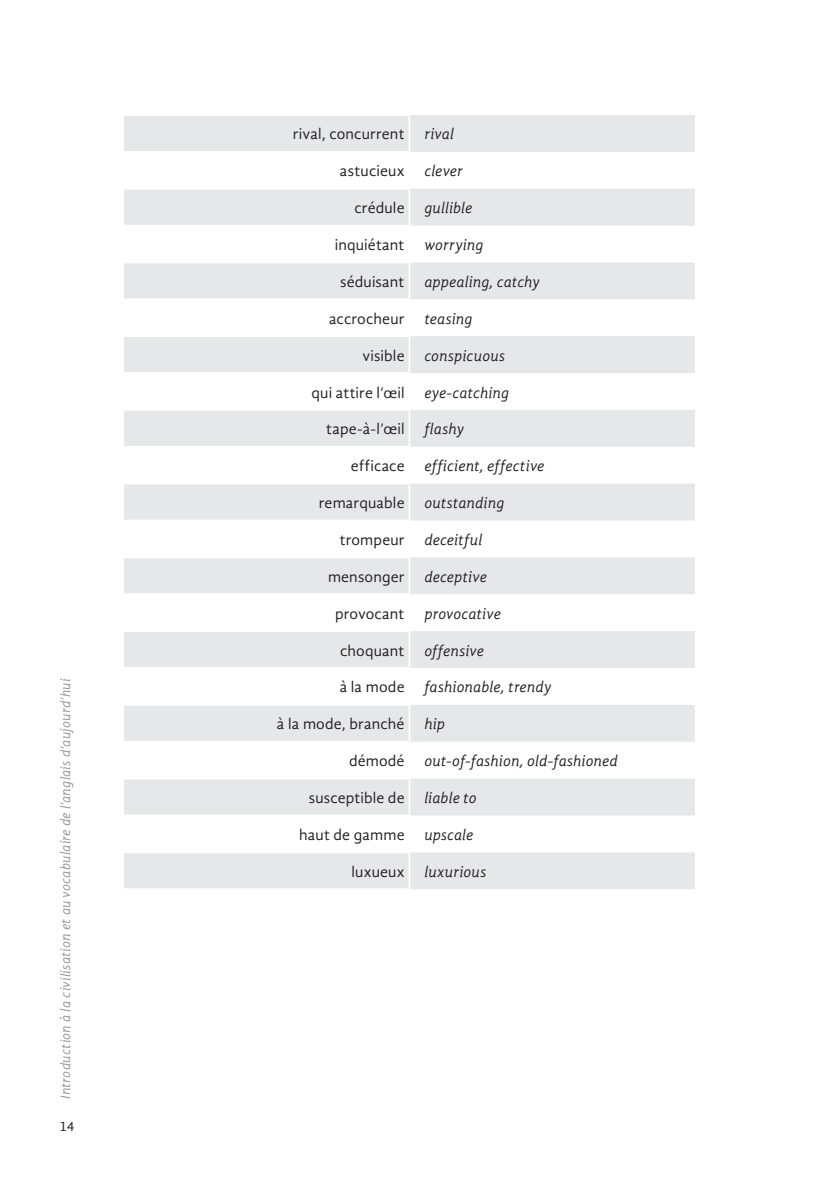
<style>
.page{position:relative;width:819px;height:1191px;background:#fff}
.page>*{position:absolute;margin:0;border:0;box-sizing:border-box;transform-origin:0 0}
.t1{font:italic 15.75px "Gandhi Sans";letter-spacing:.005em;color:#231f20}
.t2{font:15.75px "Gandhi Sans";letter-spacing:.01em;color:#231f20}
.t3{font:italic 14px "Gandhi Sans";letter-spacing:.01em;color:#939598}
.t4{font:14px "Gandhi Sans";color:#231f20}
</style>
<div class="page">
<svg style="left:124px;top:115px;width:570px;height:774px;fill:#e6e7e9"></svg>
<hr style="left:124px;top:114px;width:286px;height:2px;background:#fff">
<hr style="left:124px;top:151px;width:286px;height:2px;background:#fff">
<hr style="left:124px;top:188px;width:286px;height:2px;background:#fff">
<hr style="left:124px;top:225px;width:286px;height:1px;background:#fff">
<hr style="left:124px;top:261px;width:286px;height:2px;background:#fff">
<hr style="left:124px;top:298px;width:286px;height:2px;background:#fff">
<hr style="left:124px;top:335px;width:286px;height:2px;background:#fff">
<hr style="left:124px;top:372px;width:286px;height:2px;background:#fff">
<hr style="left:124px;top:409px;width:286px;height:2px;background:#fff">
<hr style="left:124px;top:446px;width:286px;height:2px;background:#fff">
<hr style="left:124px;top:483px;width:286px;height:1px;background:#fff">
<hr style="left:124px;top:519px;width:286px;height:2px;background:#fff">
<hr style="left:124px;top:556px;width:286px;height:2px;background:#fff">
<hr style="left:124px;top:593px;width:286px;height:2px;background:#fff">
<hr style="left:124px;top:630px;width:286px;height:2px;background:#fff">
<hr style="left:124px;top:667px;width:286px;height:2px;background:#fff">
<hr style="left:124px;top:704px;width:286px;height:1px;background:#fff">
<hr style="left:124px;top:741px;width:286px;height:1px;background:#fff">
<hr style="left:124px;top:777px;width:286px;height:2px;background:#fff">
<hr style="left:124px;top:814px;width:286px;height:2px;background:#fff">
<hr style="left:124px;top:851px;width:286px;height:2px;background:#fff">
<hr style="left:124px;top:888px;width:286px;height:2px;background:#fff">
<hr style="left:408px;top:116px;width:2px;height:35px;background:#fff">
<hr style="left:408px;top:153px;width:2px;height:35px;background:#fff">
<hr style="left:408px;top:190px;width:2px;height:35px;background:#fff">
<hr style="left:408px;top:226px;width:2px;height:35px;background:#fff">
<hr style="left:408px;top:263px;width:2px;height:35px;background:#fff">
<hr style="left:408px;top:300px;width:2px;height:35px;background:#fff">
<hr style="left:408px;top:337px;width:2px;height:35px;background:#fff">
<hr style="left:408px;top:374px;width:2px;height:35px;background:#fff">
<hr style="left:408px;top:411px;width:2px;height:35px;background:#fff">
<hr style="left:408px;top:447px;width:2px;height:36px;background:#fff">
<hr style="left:408px;top:484px;width:2px;height:35px;background:#fff">
<hr style="left:408px;top:521px;width:2px;height:35px;background:#fff">
<hr style="left:408px;top:558px;width:2px;height:35px;background:#fff">
<hr style="left:408px;top:595px;width:2px;height:35px;background:#fff">
<hr style="left:408px;top:632px;width:2px;height:35px;background:#fff">
<hr style="left:408px;top:669px;width:2px;height:35px;background:#fff">
<hr style="left:408px;top:705px;width:2px;height:36px;background:#fff">
<hr style="left:408px;top:742px;width:2px;height:35px;background:#fff">
<hr style="left:408px;top:779px;width:2px;height:35px;background:#fff">
<hr style="left:408px;top:816px;width:2px;height:35px;background:#fff">
<hr style="left:408px;top:853px;width:2px;height:35px;background:#fff">
<p class="t3" style="left:60px;top:1099px;width:422px;rotate:-90deg">Introduction à la civilisation et au vocabulaire de l’anglais d’aujourd’hui</p>
<p class="t4" style="left:60px;top:1121px;width:16px">14</p>
<p class="t2" style="left:293px;top:128px;width:113px">rival, concurrent</p>
<p class="t1" style="left:424px;top:128px;width:31px">rival</p>
<p class="t2" style="left:340px;top:165px;width:66px">astucieux</p>
<p class="t1" style="left:424px;top:165px;width:40px">clever</p>
<p class="t2" style="left:354px;top:202px;width:52px">crédule</p>
<p class="t1" style="left:424px;top:202px;width:49px">gullible</p>
<p class="t2" style="left:335px;top:239px;width:71px">inquiétant</p>
<p class="t1" style="left:424px;top:238px;width:61px">worrying</p>
<p class="t2" style="left:340px;top:276px;width:66px">séduisant</p>
<p class="t1" style="left:424px;top:275px;width:117px">appealing, catchy</p>
<p class="t2" style="left:329px;top:312px;width:77px">accrocheur</p>
<p class="t1" style="left:424px;top:312px;width:50px">teasing</p>
<p class="t2" style="left:362px;top:349px;width:43px">visible</p>
<p class="t1" style="left:424px;top:349px;width:82px">conspicuous</p>
<p class="t2" style="left:311px;top:386px;width:95px">qui attire l’œil</p>
<p class="t1" style="left:424px;top:386px;width:86px">eye-catching</p>
<p class="t2" style="left:326px;top:423px;width:80px">tape-à-l’œil</p>
<p class="t1" style="left:424px;top:423px;width:41px">flashy</p>
<p class="t2" style="left:351px;top:460px;width:55px">efficace</p>
<p class="t1" style="left:424px;top:460px;width:121px">efficient, effective</p>
<p class="t2" style="left:319px;top:497px;width:87px">remarquable</p>
<p class="t1" style="left:424px;top:496px;width:81px">outstanding</p>
<p class="t2" style="left:340px;top:534px;width:66px">trompeur</p>
<p class="t1" style="left:424px;top:533px;width:59px">deceitful</p>
<p class="t2" style="left:328px;top:570px;width:78px">mensonger</p>
<p class="t1" style="left:424px;top:570px;width:64px">deceptive</p>
<p class="t2" style="left:335px;top:607px;width:71px">provocant</p>
<p class="t1" style="left:424px;top:607px;width:78px">provocative</p>
<p class="t2" style="left:340px;top:644px;width:66px">choquant</p>
<p class="t1" style="left:424px;top:644px;width:61px">offensive</p>
<p class="t2" style="left:340px;top:681px;width:66px">à la mode</p>
<p class="t1" style="left:424px;top:681px;width:128px">fashionable, trendy</p>
<p class="t2" style="left:277px;top:718px;width:129px">à la mode, branché</p>
<p class="t1" style="left:424px;top:718px;width:22px">hip</p>
<p class="t2" style="left:349px;top:755px;width:57px">démodé</p>
<p class="t1" style="left:424px;top:754px;width:195px">out-of-fashion, old-fashioned</p>
<p class="t2" style="left:309px;top:792px;width:97px">susceptible de</p>
<p class="t1" style="left:424px;top:791px;width:54px">liable to</p>
<p class="t2" style="left:299px;top:828px;width:107px">haut de gamme</p>
<p class="t1" style="left:424px;top:828px;width:50px">upscale</p>
<p class="t2" style="left:351px;top:865px;width:54px">luxueux</p>
<p class="t1" style="left:424px;top:865px;width:63px">luxurious</p>
</div>
